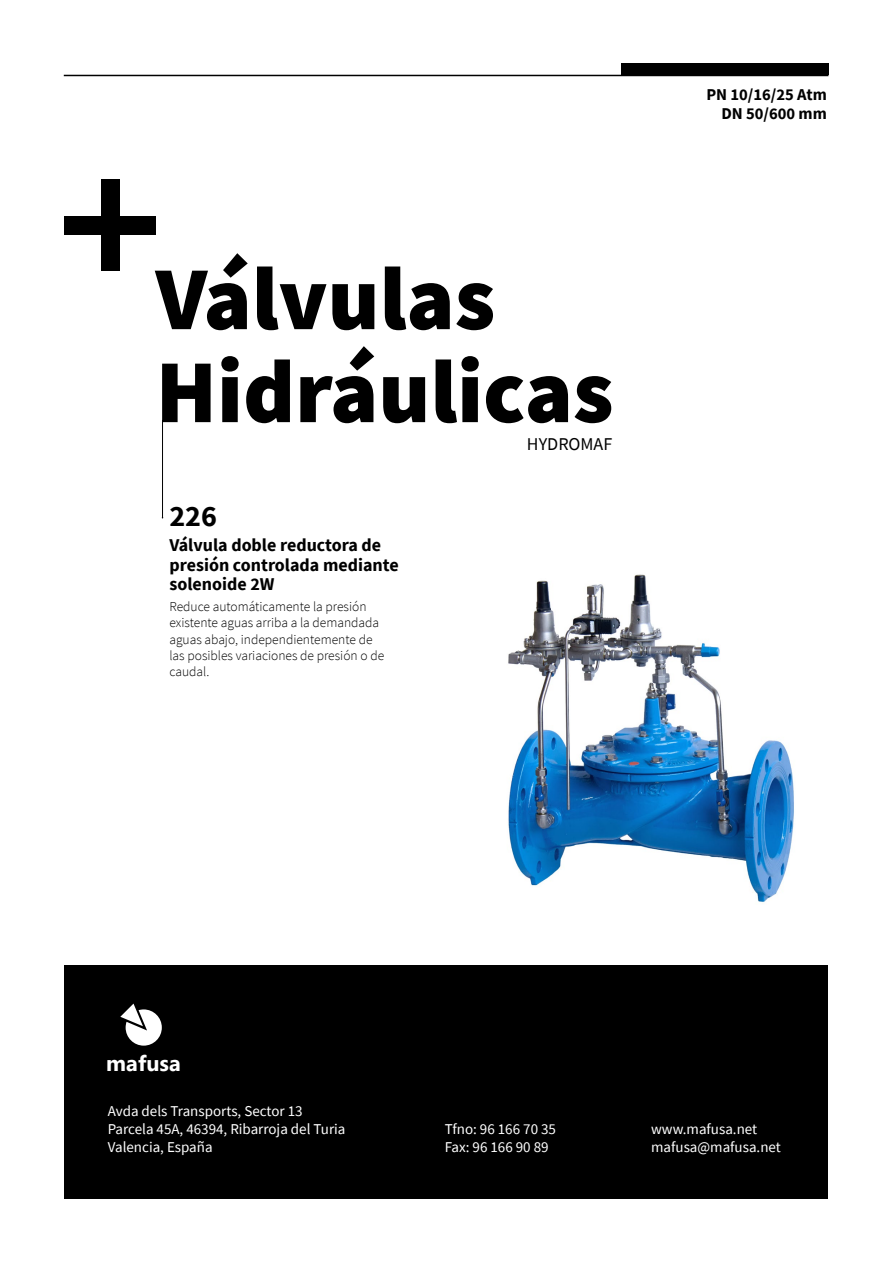
<style>
.page{position:relative;width:893px;height:1263px;background:#fff}
.page>*{position:absolute;margin:0;border:0;box-sizing:border-box;transform-origin:0 0}
.t1{font:900 90px/93px "Source Sans Pro";color:#000}
.t2{font:700 30px "Source Sans Pro";color:#000}
.t3{font:700 21.75px "Segoe UI";color:#fff}
.t4{font:700 18px/19.5px "Source Sans Pro";color:#000}
.t5{font:18px "Source Sans Pro";color:#000}
.t6{font:700 16.5px/19.8px "Source Sans Pro";color:#000;text-align:right}
.t7{font:15px/18px "Source Sans Pro";color:#fff}
.t8{font:300 13.5px/16.2px "Source Sans Pro";color:#000}
</style>
<div class="page">
<hr style="left:64px;top:75px;width:764px;height:1px;background:#000">
<div style="left:101px;top:180px;width:18px;height:91px;background:#000"></div>
<div style="left:65px;top:216px;width:91px;height:18px;background:#000"></div>
<hr style="left:162px;top:420px;width:1px;height:98px;background:#000">
<div style="left:621px;top:63px;width:207px;height:12px;background:#000"></div>
<div style="left:65px;top:965px;width:763px;height:233px;background:#000"></div>
<svg style="left:120px;top:1003px;width:42px;height:43px"></svg>
<img style="left:508px;top:574px;width:286px;height:330px">
<h1 class="t1" style="left:156px;top:251px;width:459px">Válvulas<br>Hidráulicas</h1>
<h2 class="t2" style="left:169px;top:495px;width:49px">226</h2>
<h3 class="t4" style="left:169px;top:535px;width:231px">Válvula doble reductora de presión controlada mediante solenoide 2W</h3>
<p class="t8" style="left:169px;top:598px;width:216px">Reduce automáticamente la presión existente aguas arriba a la demandada aguas abajo, independientemente de las posibles variaciones de presión o de caudal.</p>
<h3 class="t5" style="left:527px;top:432px;width:87px">HYDROMAF</h3>
<p class="t6" style="left:706px;top:84px;width:122px">PN 10/16/25 Atm<br>DN 50/600 mm</p>
<h3 class="t3" style="left:106px;top:1047px;width:76px">mafusa</h3>
<p class="t7" style="left:108px;top:1102px;width:239px">Avda dels Transports, Sector 13<br>Parcela 45A, 46394, Ribarroja del Turia<br>Valencia, España</p>
<p class="t7" style="left:445px;top:1120px;width:113px">Tfno: 96 166 70 35<br>Fax: 96 166 90 89</p>
<p class="t7" style="left:651px;top:1120px;width:131px">www.mafusa.net mafusa@mafusa.net</p>
</div>
